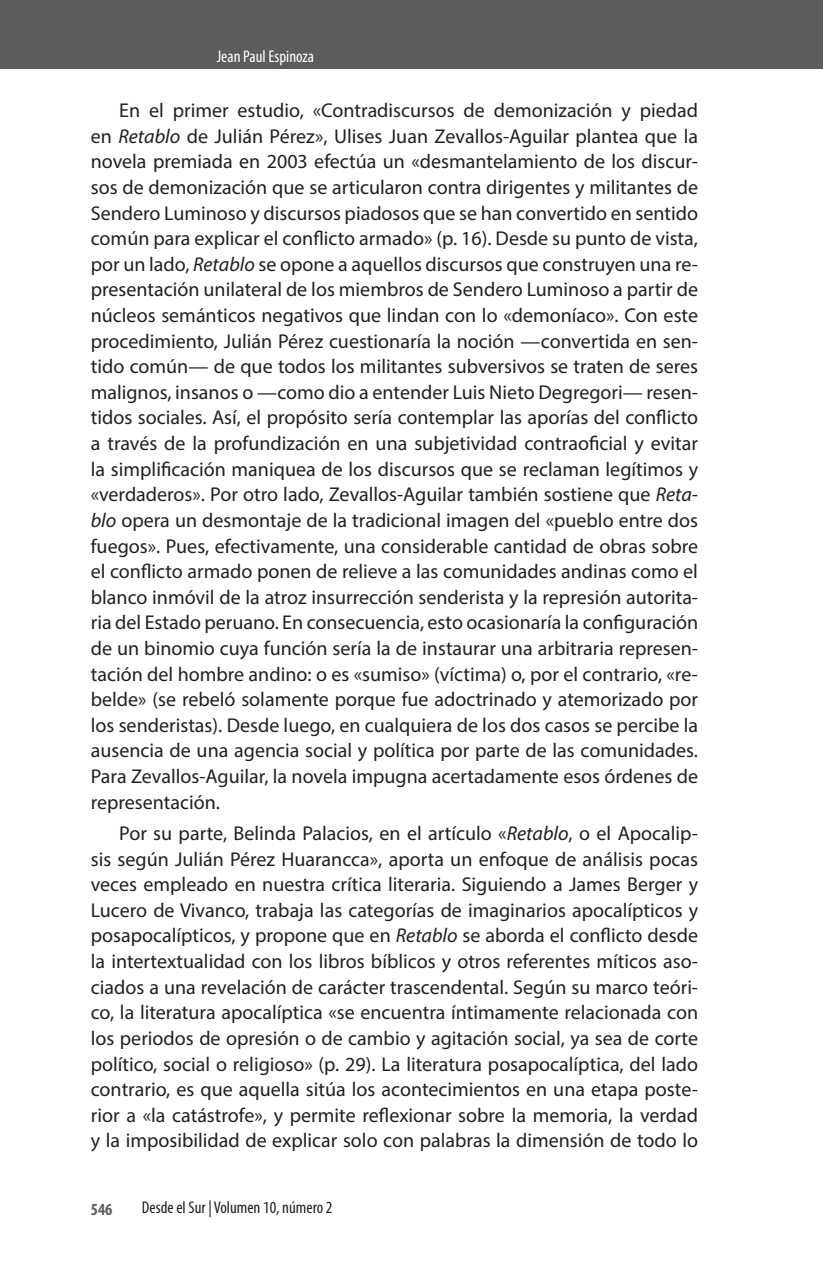
<style>
.page{position:relative;width:823px;height:1265px;background:#fff}
.page>*{position:absolute;margin:0;border:0;box-sizing:border-box;transform-origin:0 0}
.PARRAFOS{font:20px/25.6px "Myriad Pro";color:#231f20;text-align:justify}
.t1{font:condensed 17px "Myriad Pro";color:#231f20}
.PARRAFOS-2{font:condensed 17px "Myriad Pro";color:#fff}
.t2{font:700 condensed 17px "Myriad Pro";color:#5c5c5f}
.s1{font-style:italic}
</style>
<div class="page">
<div style="left:0;top:0;width:822px;height:68px;background:#5c5c5f"></div>
<p class="PARRAFOS-2" style="left:217px;top:46px;width:99px">Jean Paul Espinoza</p>
<p class="PARRAFOS" style="left:91px;top:97px;width:608px;text-indent:28px">En el primer estudio, «Contradiscursos de demonización y piedad en <span class="s1">Retablo</span> de Julián Pérez», Ulises Juan Zevallos-Aguilar plantea que la novela premiada en 2003 efectúa un «desmantelamiento de los discur&shy;sos de demonización que se articularon contra dirigentes y militantes de Sendero Luminoso y discursos piadosos que se han convertido en sentido común para explicar el conflicto armado» (p. 16). Desde su punto de vista, por un lado, <span class="s1">Retablo</span> se opone a aquellos discursos que construyen una re&shy;presentación unilateral de los miembros de Sendero Luminoso a partir de núcleos semánticos negativos que lindan con lo «demoníaco». Con este procedimiento, Julián Pérez cuestionaría la noción —convertida en sen&shy;tido común— de que todos los militantes subversivos se traten de seres malignos, insanos o —como dio a entender Luis Nieto Degregori— resen&shy;tidos sociales. Así, el propósito sería contemplar las aporías del conflicto a través de la profundización en una subjetividad contraoficial y evitar la simplificación maniquea de los discursos que se reclaman legítimos y «verdaderos». Por otro lado, Zevallos-Aguilar también sostiene que <span class="s1">Reta&shy;blo</span> opera un desmontaje de la tradicional imagen del «pueblo entre dos fuegos». Pues, efectivamente, una considerable cantidad de obras sobre el conflicto armado ponen de relieve a las comunidades andinas como el blanco inmóvil de la atroz insurrección senderista y la represión autorita&shy;ria del Estado peruano. En consecuencia, esto ocasionaría la configuración de un binomio cuya función sería la de instaurar una arbitraria represen&shy;tación del hombre andino: o es «sumiso» (víctima) o, por el contrario, «re&shy;belde» (se rebeló solamente porque fue adoctrinado y atemorizado por los senderistas). Desde luego, en cualquiera de los dos casos se percibe la ausencia de una agencia social y política por parte de las comunidades.<br>Para Zevallos-Aguilar, la novela impugna acertadamente esos órdenes de representación.</p>
<p class="PARRAFOS" style="left:91px;top:820px;width:608px;text-indent:28px">Por su parte, Belinda Palacios, en el artículo «<span class="s1">Retablo</span>, o el Apocalip&shy;sis según Julián Pérez Huarancca», aporta un enfoque de análisis pocas veces empleado en nuestra crítica literaria. Siguiendo a James Berger y Lucero de Vivanco, trabaja las categorías de imaginarios apocalípticos y posapocalípticos, y propone que en <span class="s1">Retablo</span> se aborda el conflicto desde la intertextualidad con los libros bíblicos y otros referentes míticos aso&shy;ciados a una revelación de carácter trascendental. Según su marco teóri&shy;co, la literatura apocalíptica «se encuentra íntimamente relacionada con los periodos de opresión o de cambio y agitación social, ya sea de corte político, social o religioso» (p. 29). La literatura posapocalíptica, del lado contrario, es que aquella sitúa los acontecimientos en una etapa poste&shy;rior a «la catástrofe», y permite reflexionar sobre la memoria, la verdad y la imposibilidad de explicar solo con palabras la dimensión de todo lo</p>
<p class="t2" style="left:91px;top:1198px;width:23px">546</p>
<p class="t1" style="left:142px;top:1196px;width:192px">Desde el Sur | Volumen 10, número 2</p>
</div>
